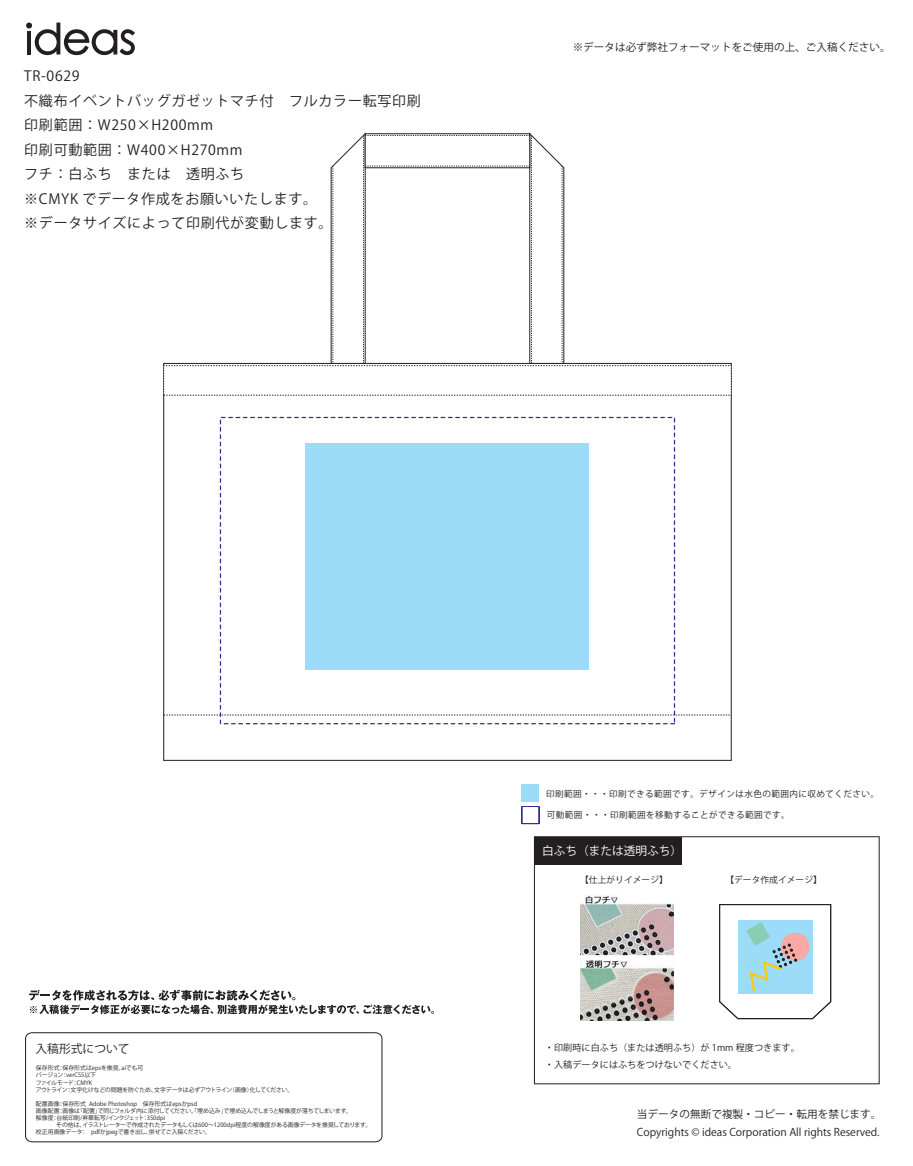
<style>
.page{position:relative;width:913px;height:1166px;background:#fff}
.page>*{position:absolute;margin:0;border:0;box-sizing:border-box;transform-origin:0 0}
.t1{font:14px/24.5px "Koz Go Pro Light 90 ms RKSJ H";letter-spacing:.05em;color:#231f20}
.t2{font:14px "Koz Go Pro Regular 90 ms RKSJ H";letter-spacing:.05em;color:#231f20}
.t3{font:11.76px "Koz Go Pro Bold 90 ms RKSJ H";color:#231f20}
.t4{font:11.68px "Koz Go Pr 6 N";color:#fff}
.t5{font:10.64px/18.6px "Koz Go Pro Regular 90 ms RKSJ H";color:#231f20}
.t6{font:10.6px "Koz Go Pro Regular 90 ms RKSJ H";color:#231f20}
.t7{font:9.16px/17px "Koz Go Pr 6 N";color:#231f20}
.t8{font:8.76px "Koz Go Pr 6 N";color:#231f20}
.t9{font:8.56px "Koz Go Pro Light 90 ms RKSJ H";letter-spacing:.05em;color:#231f20}
.t10{font:5.88px/7.1px "Koz Go Pro Regular 90 ms RKSJ H";color:#231f20}
.t11{font:5.88px/7.1px "Koz Go Pro Regular 90 ms RKSJ H";letter-spacing:-.02em;color:#231f20}
</style>
<div class="page">
<svg style="left:26px;top:23px;width:109px;height:32px"></svg>
<svg style="left:29px;top:989px;width:405px;height:25px"></svg>
<svg style="left:25px;top:1032px;width:357px;height:110px"></svg>
<div style="left:533px;top:836px;width:346px;height:248px;border:1px solid #231f20"></div>
<div style="left:534px;top:837px;width:148px;height:27px;background:#231f20"></div>
<img style="left:580px;top:895px;width:93px;height:125px">
<svg style="left:719px;top:904px;width:111px;height:115px"></svg>
<div style="left:521px;top:784px;width:17px;height:17px;background:#9cdcf8"></div>
<div style="left:521px;top:806px;width:18px;height:18px;border:1px dashed #2e3092"></div>
<div style="left:163px;top:363px;width:568px;height:397px;background:#fff;border:1px solid #231f20"></div>
<div style="left:163px;top:365px;width:568px;height:30px;background:#fff"></div>
<svg style="left:164px;top:715px;width:566px;height:1px"></svg>
<svg style="left:331px;top:133px;width:232px;height:230px"></svg>
<div style="left:305px;top:443px;width:284px;height:226px;background:#9cdcf8"></div>
<div style="left:220px;top:417px;width:454px;height:307px;border:1px dashed #2e3092"></div>
<h1 class="t2" style="left:24px;top:68px;width:57px">TR-0629</h1>
<h1 class="t1" style="left:24px;top:89px;width:398px">不織布イベントバッグガゼットマチ付　フルカラー転写印刷印刷範囲：W250×H200mm<br>印刷可動範囲：W400×H270mm<br>フチ：白ふち　または　透明ふち<br>※CMYK でデータ作成をお願いいたします。<br>※データサイズによって印刷代が変動します。</h1>
<h3 class="t6" style="left:572px;top:41px;width:319px">※データは必ず弊社フォーマットをご使用の上、ご入稿ください。</h3>
<h2 class="t3" style="left:36px;top:1042px;width:95px">入稿形式について</h2>
<p class="t11" style="left:36px;top:1065px;width:259px">保存形式：保存形式はepsを推奨。aiでも可<br>バージョン：verCS5以下<br>ファイルモード：CMYK<br>アウトライン：文字化けなどの問題を防ぐため、文字データは必ずアウトライン（画像）化してください。</p>
<p class="t10" style="left:36px;top:1100px;width:336px">配置画像：保存形式 Adobe Photoshop　保存形式はepsかpsd<br>画像配置：画像は「配置」で同じフォルダ内に添付してください。「埋め込み」で埋め込んでしまうと解像度が落ちてしまいます。<br>解像度：台紙印刷/昇華転写/インクジェット：350dpi<br>　　　 その他は、イラストレーターで作成されたデータもしくは600～1200dpi程度の解像度がある画像データを推奨しております。校正用画像データ：　pdfかjpegで書き出し、併せてご入稿ください。</p>
<h3 class="t9" style="left:546px;top:788px;width:334px">印刷範囲・・・印刷できる範囲です。デザインは水色の範囲内に収めてください。</h3>
<h3 class="t9" style="left:546px;top:810px;width:244px">可動範囲・・・印刷範囲を移動することができる範囲です。</h3>
<h3 class="t4" style="left:542px;top:844px;width:141px">白ふち（または透明ふち）</h3>
<h3 class="t8" style="left:580px;top:875px;width:89px">【仕上がりイメージ】</h3>
<h3 class="t8" style="left:725px;top:875px;width:98px">【データ作成イメージ】</h3>
<h3 class="t7" style="left:544px;top:1039px;width:256px">・印刷時に白ふち（または透明ふち）が 1mm 程度つきます。・入稿データにはふちをつけないでください。</h3>
<h3 class="t5" style="left:636px;top:1104px;width:246px">当データの無断で複製・コピー・転用を禁じます。<br>Copyrights © ideas Corporation All rights Reserved.</h3>
</div>
